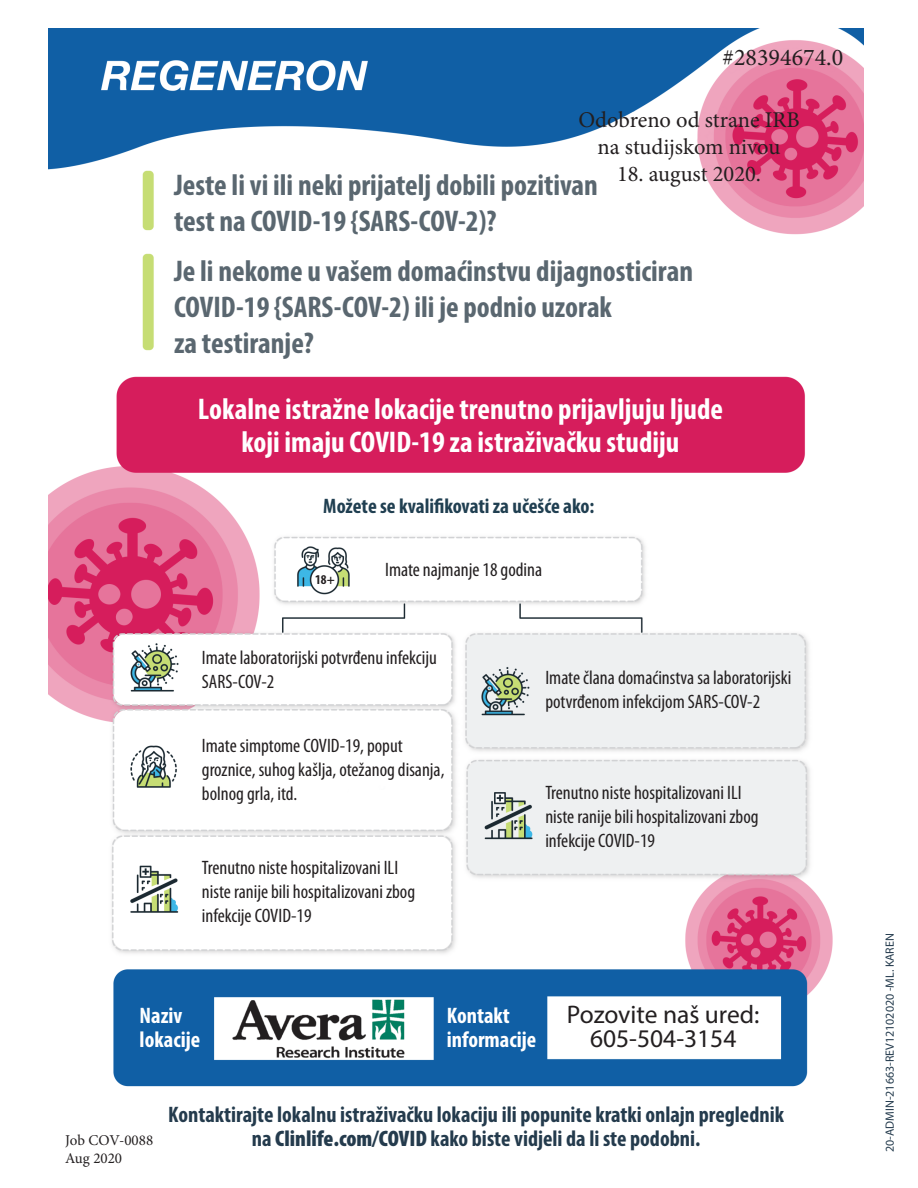
<style>
.page{position:relative;width:918px;height:1188px;background:#fff}
.page>*{position:absolute;margin:0;border:0;box-sizing:border-box;transform-origin:0 0}
.t1{font:700 condensed 30px/36px "Myriad Pro";color:#5a6770}
.t2{font:700 condensed 30px/33px "Myriad Pro";color:#fff;text-align:center}
.t3{font:25.5px "Myriad Pro";color:#231f20}
.t4{font:24px "Minion Pro";color:#231f20}
.t5{font:700 condensed 22.5px/24px "Myriad Pro";color:#243b4d;text-align:center}
.t6{font:22.5px/27px "Minion Pro";letter-spacing:-.005em;color:#231f20;text-align:center}
.t7{font:700 condensed 22.5px/24px "Myriad Pro";color:#fff}
.t8{font:700 condensed 21px "Myriad Pro";color:#203f51}
.t9{font:condensed 19.5px/24px "Myriad Pro";color:#231f20}
.t10{font:15px "Minion Pro";color:#231f20}
.t11{font:700 condensed 13.5px "Myriad Pro";color:#231f20}
.t12{font:12px "Myriad Pro";color:#243b4d}
.s1{font-weight:900}
</style>
<div class="page">
<img style="left:49px;top:28px;width:814px;height:1059px">
<p class="t4" style="left:723px;top:42px;width:122px">#28394674.0</p>
<p class="t6" style="left:578px;top:106px;width:223px">Odobreno od strane IRB na studijskom nivou</p>
<p class="t6" style="left:617px;top:160px;width:146px">18. august 2020.</p>
<p class="t1" style="left:174px;top:167px;width:426px">Jeste li vi ili neki prijatelj dobili pozitivan test na COVID-19 {SARS-COV-2)?</p>
<p class="t1" style="left:174px;top:252px;width:521px">Je li nekome u vašem domaćinstvu dijagnosticiran<br>COVID-19 {SARS-COV-2) ili je podnio uzorak<br>za testiranje?</p>
<p class="t2" style="left:198px;top:392px;width:527px">Lokalne istražne lokacije trenutno prijavljuju ljude koji imaju COVID-19 za istraživačku studiju</p>
<p class="t8" style="left:323px;top:493px;width:273px">Možete se kvalifikovati za učešće ako:</p>
<p class="t11" style="left:315px;top:571px;width:21px">18+</p>
<p class="t9" style="left:385px;top:557px;width:159px">Imate najmanje 18 godina</p>
<p class="t9" style="left:202px;top:645px;width:236px">Imate laboratorijski potvrđenu infekciju<br>SARS-COV-2</p>
<p class="t9" style="left:202px;top:734px;width:244px">Imate simptome COVID-19, poput groznice, suhog kašlja, otežanog disanja, bolnog grla, itd.</p>
<p class="t9" style="left:202px;top:855px;width:215px">Trenutno niste hospitalizovani ILI niste ranije bili hospitalizovani zbog infekcije COVID-19</p>
<p class="t9" style="left:545px;top:665px;width:247px">Imate člana domaćinstva sa laboratorijski potvrđenom infekcijom SARS-COV-2</p>
<p class="t9" style="left:545px;top:780px;width:215px">Trenutno niste hospitalizovani ILI niste ranije bili hospitalizovani zbog infekcije COVID-19</p>
<p class="t7" style="left:140px;top:1003px;width:62px">Naziv lokacije</p>
<p class="t7" style="left:447px;top:1003px;width:91px">Kontakt informacije</p>
<p class="t3" style="left:567px;top:999px;width:194px">Pozovite naš ured:</p>
<p class="t3" style="left:590px;top:1023px;width:148px">605-504-3154</p>
<p class="t10" style="left:65px;top:1130px;width:89px">Job COV-0088</p>
<p class="t10" style="left:65px;top:1148px;width:58px">Aug 2020</p>
<p class="t5" style="left:168px;top:1102px;width:617px">Kontaktirajte lokalnu istraživačku lokaciju ili popunite kratki onlajn preglednik na <span class="s1">Clinlife.com/COVID</span> kako biste vidjeli da li ste podobni.</p>
<p class="t12" style="left:882px;top:1152px;width:220px;rotate:-90deg">20-ADMIN-21663-REV12102020 -ML. KAREN</p>
</div>
